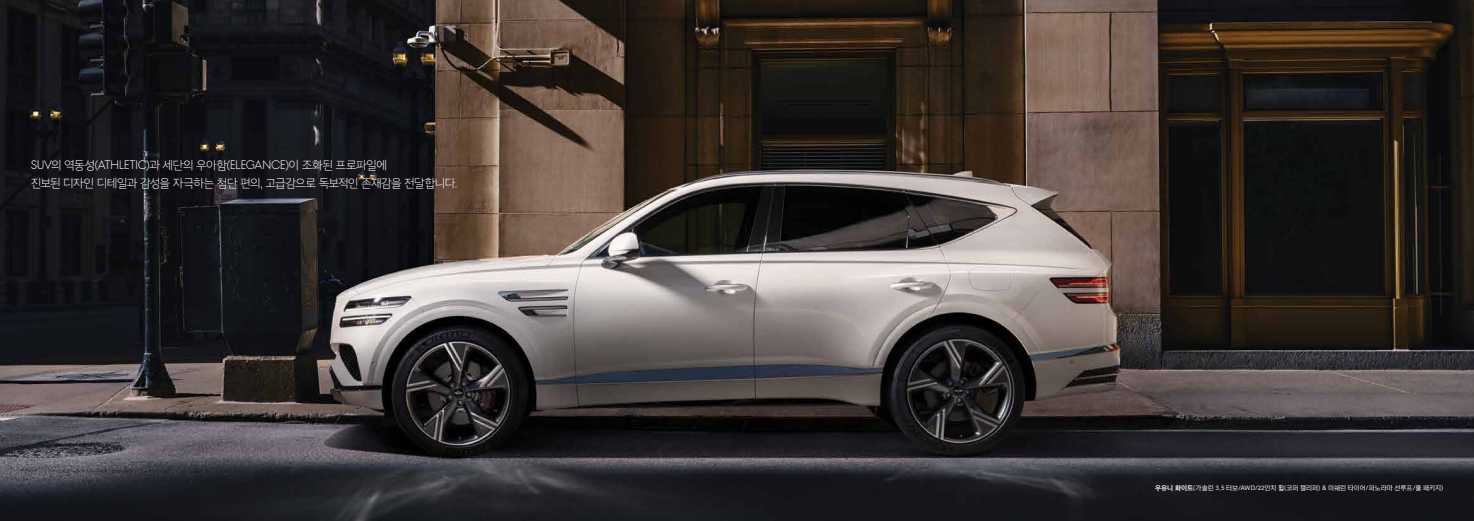
<style>
.page{position:relative;width:1474px;height:521px;background:#fff}
.page>*{position:absolute;margin:0;border:0;box-sizing:border-box;transform-origin:0 0}
.t1{font:12.69px "Genesis Sans Head KROTF Light";letter-spacing:-.045em;color:#fff}
.t2{font:11.81px/17.5px "Genesis Sans Head KROTF Light";letter-spacing:-.05em;color:#fff}
.t3{font:6.56px "Genesis Sans Text KROTF Regular";letter-spacing:-.005em;color:#fff}
.s1{font-size:11.81px}
.s2{font-family:"Genesis Sans Text KROTF Medium"}
</style>
<div class="page">
<img style="left:0;top:0;width:1473px;height:521px">
<h1 class="t1" style="left:31px;top:159px;width:218px">SUV<span class="s1">의 역동성(</span>ATHLETIC<span class="s1">)과 세단의 우아함(</span>ELEGANCE</h1>
<h2 class="t2" style="left:31px;top:157px;width:428px;text-indent:255px">)이 조화된 프로파일에<br>진보된 디자인 디테일과 감성을 자극하는 첨단 편의, 고급감으로 독보적인 존재감을 전달합니다.</h2>
<p class="t3" style="left:1155px;top:484px;width:290px"><span class="s2">우유니 화이트</span>(가솔린 3.5 터보/AWD/22인치 휠(코퍼 캘리퍼) &amp; 미쉐린 타이어/파노라마 선루프/풀 패키지)</p>
</div>
